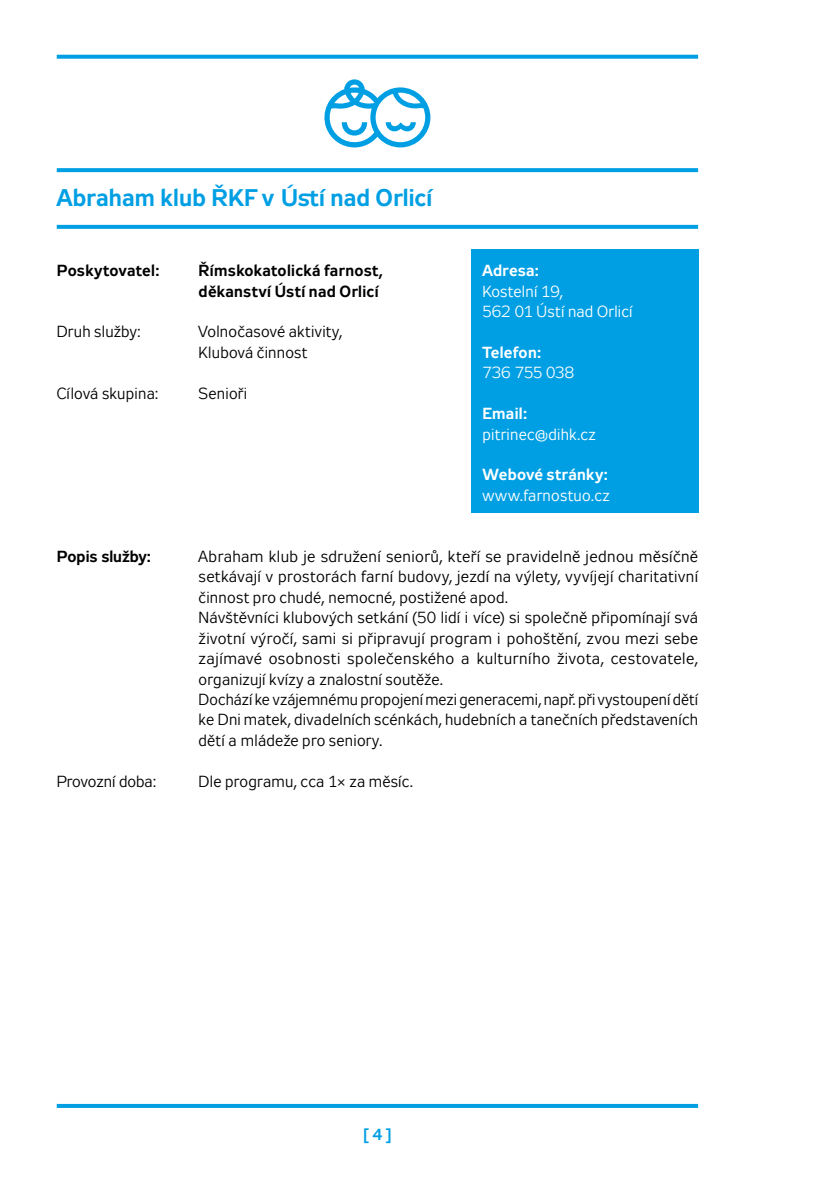
<style>
.page{position:relative;width:840px;height:1191px;background:#fff}
.page>*{position:absolute;margin:0;border:0;box-sizing:border-box;transform-origin:0 0}
.t1{font:700 24px "Zeppelin 31";letter-spacing:.005em;color:#009fe3}
.t2{font:16px/20.4px "Zeppelin 31";letter-spacing:.02em;color:#000}
.t3{font:16px/20.4px "Zeppelin 31";letter-spacing:.015em;color:#fff}
.t4{font:700 16px/20.4px "Zeppelin 31";letter-spacing:.02em;color:#000}
.t5{font:700 16px "Zeppelin 31";letter-spacing:.02em;color:#fff}
.t6{font:16px "Zeppelin 31";color:#000}
.t7{font:700 16px "Zeppelin 31";color:#000}
.t8{font:700 16px "Zeppelin 31";color:#009fe3}
</style>
<div class="page">
<svg style="left:324px;top:79px;width:106px;height:68px"></svg>
<svg style="left:57px;top:225px;width:640px;height:4px;background:#09a2e3"></svg>
<svg style="left:57px;top:168px;width:640px;height:4px;background:#08a2e3"></svg>
<svg style="left:57px;top:55px;width:640px;height:4px;background:#12a5e4"></svg>
<svg style="left:57px;top:1104px;width:640px;height:4px;background:#04a0e3"></svg>
<div style="left:471px;top:249px;width:226px;height:264px;background:#009fe3"></div>
<h1 class="t1" style="left:57px;top:185px;width:377px">Abraham klub ŘKF v Ústí nad Orlicí</h1>
<p class="t4" style="left:57px;top:262px;width:104px">Poskytovatel:</p>
<p class="t2" style="left:57px;top:323px;width:86px">Druh služby:</p>
<p class="t2" style="left:57px;top:384px;width:103px">Cílová skupina:</p>
<p class="t4" style="left:198px;top:262px;width:186px">Římskokatolická farnost, děkanství Ústí nad Orlicí</p>
<p class="t2" style="left:198px;top:323px;width:145px">Volnočasové aktivity,<br>Klubová činnost</p>
<p class="t2" style="left:198px;top:384px;width:50px">Senioři</p>
<p class="t5" style="left:482px;top:262px;width:58px">Adresa:</p>
<p class="t3" style="left:482px;top:282px;width:152px">Kostelní 19,<br>562 01 Ústí nad Orlicí</p>
<p class="t5" style="left:482px;top:343px;width:60px">Telefon:</p>
<p class="t3" style="left:482px;top:364px;width:93px">736 755 038</p>
<p class="t5" style="left:482px;top:404px;width:46px">Email:</p>
<p class="t3" style="left:482px;top:425px;width:115px">pitrinec@dihk.cz</p>
<p class="t5" style="left:482px;top:466px;width:127px">Webové stránky:</p>
<p class="t3" style="left:482px;top:486px;width:129px">www.farnostuo.cz</p>
<p class="t7" style="left:57px;top:547px;width:96px">Popis služby:</p>
<p class="t6" style="left:57px;top:772px;width:101px">Provozní doba:</p>
<p class="t2" style="left:198px;top:548px;width:500px">Abraham klub je sdružení seniorů, kteří se pravidelně jednou měsíčně setkávají v prostorách farní budovy, jezdí na výlety, vyvíjejí charitativní činnost pro chudé, nemocné, postižené apod.<br>Návštěvníci klubových setkání (50 lidí i více) si společně připomínají svá životní výročí, sami si připravují program i pohoštění, zvou mezi sebe zajímavé osobnosti společenského a kulturního života, cestovatele, organizují kvízy a znalostní soutěže.<br>Dochází ke vzájemnému propojení mezi generacemi, např. při vystoupení dětí ke Dni matek, divadelních scénkách, hudebních a tanečních představeních dětí a mládeže pro seniory.</p>
<p class="t2" style="left:198px;top:772px;width:216px">Dle programu, cca 1× za měsíc.</p>
<p class="t8" style="left:363px;top:1125px;width:30px">[ 4 ]</p>
</div>
